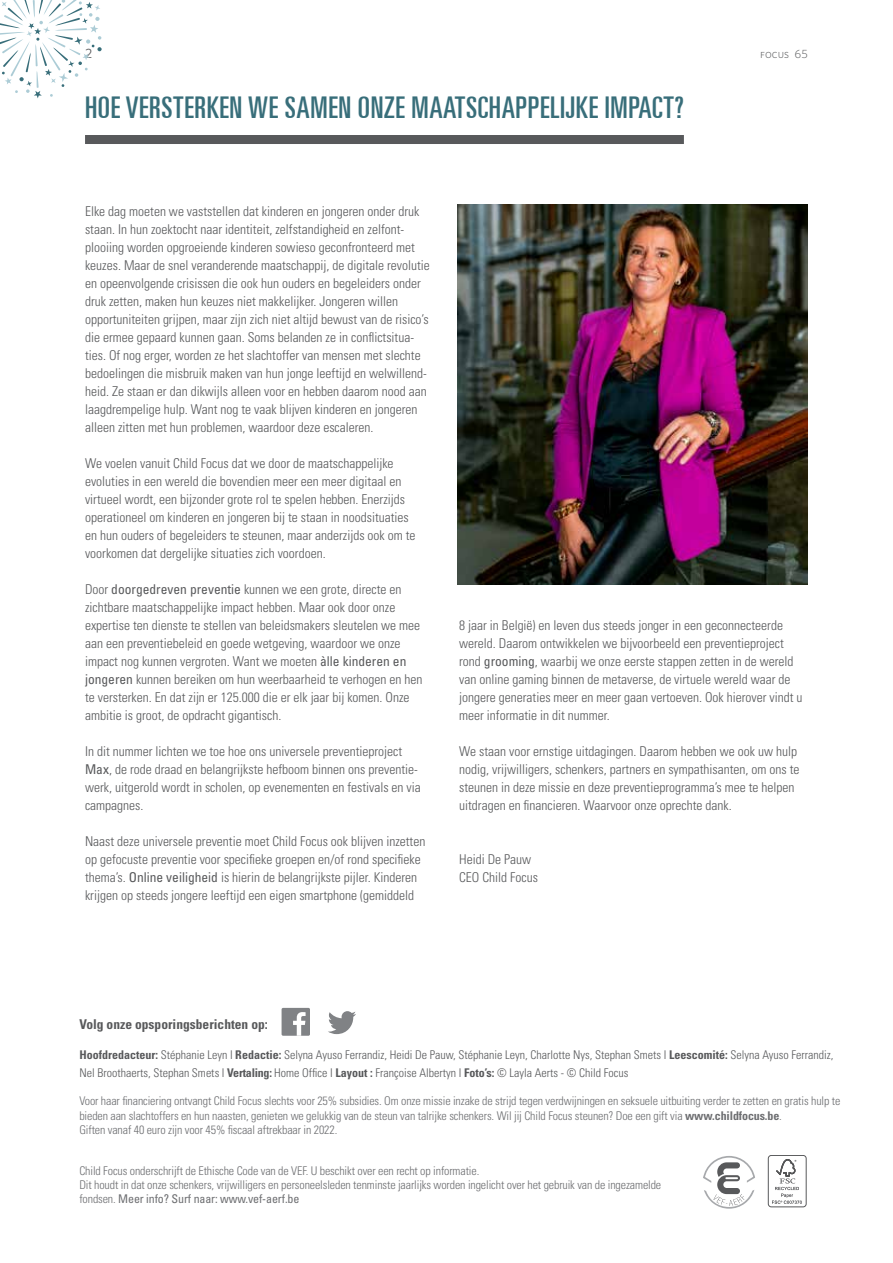
<style>
.page{position:relative;width:893px;height:1263px;background:#fff}
.page>*{position:absolute;margin:0;border:0;box-sizing:border-box;transform-origin:0 0}
.t1{font:ultra-condensed 30px "Univers LT";letter-spacing:.02em;color:#386e7a}
.t2{font:300 condensed 13.5px/18px "Univers LT Std";color:#58595b}
.t3{font:700 condensed 13.5px "Univers LT Std";color:#58595b}
.t4{font:13.5px "Whitney";color:#58595b}
.t5{font:300 condensed 12px/14.4px "Univers LT Std";letter-spacing:-.01em;color:#6d6e71}
.t6{font:300 condensed 12px/18px "Univers LT Std";color:#58595b}
.t7{font:300 12px "Whitney";color:#58595b}
.s1{font-weight:400}
.s2{font-weight:700}
</style>
<div class="page">
<img style="left:457px;top:205px;width:351px;height:379px">
<svg style="left:328px;top:1011px;width:28px;height:23px"></svg>
<div style="left:282px;top:1008px;width:28px;height:28px;background:#808285;border-radius:2px"></div>
<svg style="left:293px;top:1012px;width:13px;height:24px"></svg>
<svg style="left:703px;top:1156px;width:52px;height:53px"></svg>
<div style="left:768px;top:1155px;width:38px;height:52px;border:1px solid #58595b;border-radius:3px"></div>
<svg style="left:772px;top:1159px;width:30px;height:45px"></svg>
<svg style="left:0;top:0;width:102px;height:98px"></svg>
<div style="left:85px;top:135px;width:599px;height:9px;background:#58595b"></div>
<p class="t4" style="left:85px;top:45px;width:9px">2</p>
<p class="t7" style="left:760px;top:46px;width:49px">focus 65</p>
<h1 class="t1" style="left:85px;top:91px;width:600px">HOE VERSTERKEN WE SAMEN ONZE MAATSCHAPPELIJKE IMPACT?</h1>
<p class="t2" style="left:85px;top:202px;width:346px">Elke dag moeten we vaststellen dat kinderen en jongeren onder druk staan. In hun zoektocht naar identiteit, zelfstandigheid en zelfont&shy;plooiing worden opgroeiende kinderen sowieso geconfronteerd met keuzes. Maar de snel veranderende maatschappij, de digitale revolutie en opeenvolgende crisissen die ook hun ouders en begeleiders onder druk zetten, maken hun keuzes niet makkelijker. Jongeren willen opportuniteiten grijpen, maar zijn zich niet altijd bewust van de risico’s die ermee gepaard kunnen gaan. Soms belanden ze in conflictsitua&shy;ties. Of nog erger, worden ze het slachtoffer van mensen met slechte bedoelingen die misbruik maken van hun jonge leeftijd en welwillend&shy;heid. Ze staan er dan dikwijls alleen voor en hebben daarom nood aan laagdrempelige hulp. Want nog te vaak blijven kinderen en jongeren alleen zitten met hun problemen, waardoor deze escaleren.</p>
<p class="t2" style="left:85px;top:454px;width:332px">We voelen vanuit Child Focus dat we door de maatschappelijke evoluties in een wereld die bovendien meer een meer digitaal en virtueel wordt, een bijzonder grote rol te spelen hebben. Enerzijds operationeel om kinderen en jongeren bij te staan in noodsituaties en hun ouders of begeleiders te steunen, maar anderzijds ook om te voorkomen dat dergelijke situaties zich voordoen.</p>
<p class="t2" style="left:85px;top:580px;width:339px">Door <span class="s1">doorgedreven preventie</span> kunnen we een grote, directe en zichtbare maatschappelijke impact hebben. Maar ook door onze expertise ten dienste te stellen van beleidsmakers sleutelen we mee aan een preventiebeleid en goede wetgeving, waardoor we onze impact nog kunnen vergroten. Want we moeten <span class="s1">àlle kinderen en jongeren</span> kunnen bereiken om hun weerbaarheid te verhogen en hen te versterken. En dat zijn er 125.000 die er elk jaar bij komen. Onze ambitie is groot, de opdracht gigantisch.</p>
<p class="t2" style="left:85px;top:742px;width:337px">In dit nummer lichten we toe hoe ons universele preventieproject <span class="s1">Max</span>, de rode draad en belangrijkste hefboom binnen ons preventie&shy;werk, uitgerold wordt in scholen, op evenementen en festivals en via campagnes.</p>
<p class="t2" style="left:85px;top:832px;width:342px">Naast deze universele preventie moet Child Focus ook blijven inzetten op gefocuste preventie voor specifieke groepen en/of rond specifieke thema’s. <span class="s1">Online veiligheid</span> is hierin de belangrijkste pijler. Kinderen krijgen op steeds jongere leeftijd een eigen smartphone (gemiddeld</p>
<p class="t2" style="left:459px;top:616px;width:345px">8 jaar in België) en leven dus steeds jonger in een geconnecteerde wereld. Daarom ontwikkelen we bijvoorbeeld een preventieproject rond <span class="s1">grooming</span>, waarbij we onze eerste stappen zetten in de wereld van online gaming binnen de metaverse, de virtuele wereld waar de jongere generaties meer en meer gaan vertoeven. Ook hierover vindt u meer informatie in dit nummer.</p>
<p class="t2" style="left:459px;top:742px;width:342px">We staan voor ernstige uitdagingen. Daarom hebben we ook uw hulp nodig, vrijwilligers, schenkers, partners en sympathisanten, om ons te steunen in deze missie en deze preventieprogramma’s mee te helpen uitdragen en financieren. Waarvoor onze oprechte dank.</p>
<p class="t2" style="left:459px;top:850px;width:80px">Heidi De Pauw<br>CEO Child Focus</p>
<p class="t3" style="left:79px;top:1016px;width:190px">Volg onze opsporingsberichten op:</p>
<p class="t6" style="left:79px;top:1045px;width:755px"><span class="s2">Hoofdredacteur:</span> Stéphanie Leyn I <span class="s2">Redactie:</span> Selyna Ayuso Ferrandiz, Heidi De Pauw, Stéphanie Leyn, Charlotte Nys, Stephan Smets I <span class="s2">Leescomité:</span> Selyna Ayuso Ferrandiz,<br>Nel Broothaerts, Stephan Smets I <span class="s2">Vertaling:</span> Home Office I <span class="s2">Layout :</span> Françoise Albertyn I <span class="s2">Foto’s:</span> © Layla Aerts - © Child Focus</p>
<p class="t5" style="left:79px;top:1094px;width:762px">Voor haar financiering ontvangt Child Focus slechts voor 25% subsidies. Om onze missie inzake de strijd tegen verdwijningen en seksuele uitbuiting verder te zetten en gratis hulp te bieden aan slachtoffers en hun naasten, genieten we gelukkig van de steun van talrijke schenkers. Wil jij Child Focus steunen? Doe een gift via <span class="s2">www.childfocus.be</span>.<br>Giften vanaf 40 euro zijn voor 45% fiscaal aftrekbaar in 2022.</p>
<p class="t5" style="left:79px;top:1163px;width:583px">Child Focus onderschrijft de Ethische Code van de VEF. U beschikt over een recht op informatie.<br>Dit houdt in dat onze schenkers, vrijwilligers en personeelsleden tenminste jaarlijks worden ingelicht over het gebruik van de ingezamelde fondsen. <span class="s1">Meer info? Surf naar: www.vef-aerf.be</span></p>
</div>
